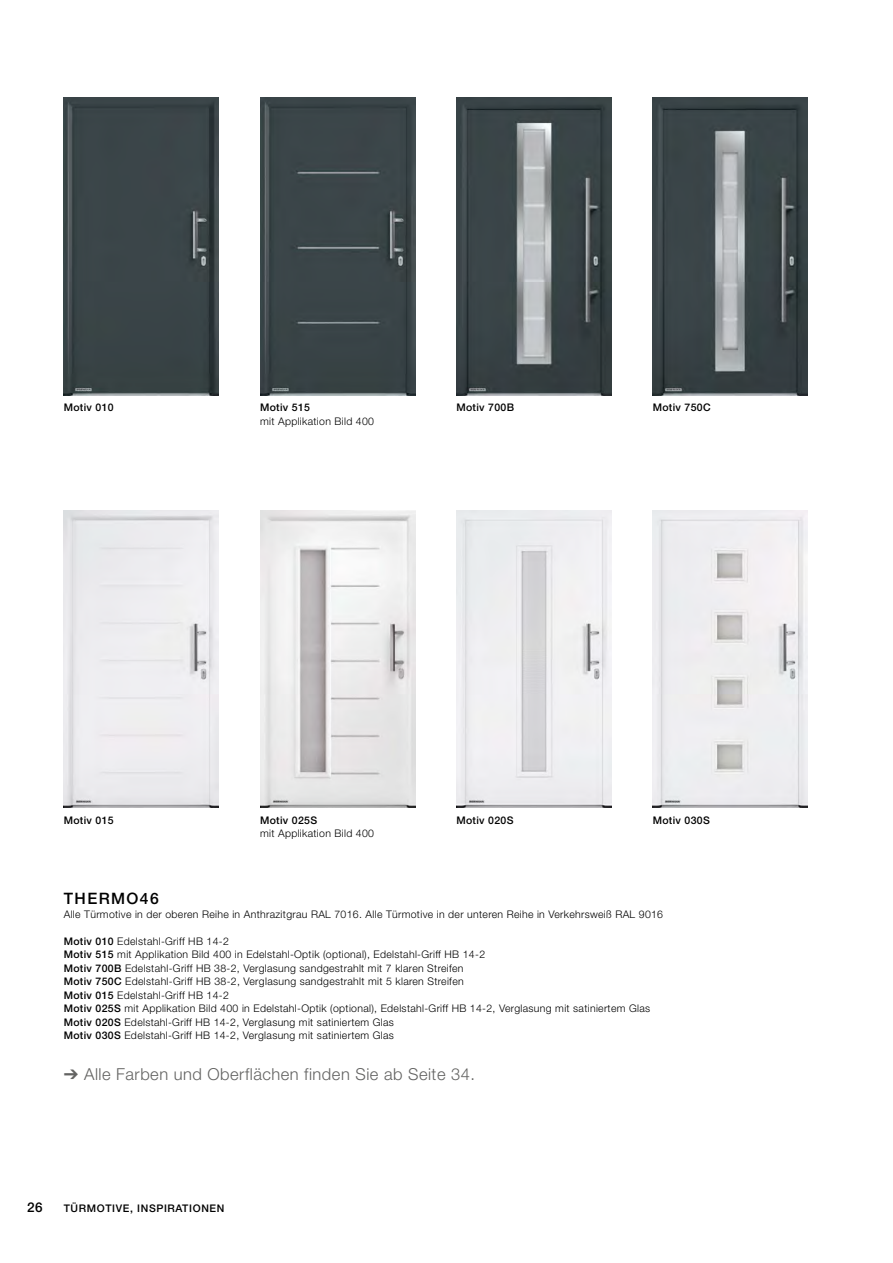
<style>
.page{position:relative;width:893px;height:1263px;background:#fff}
.page>*{position:absolute;margin:0;border:0;box-sizing:border-box;transform-origin:0 0}
.t1{font:300 16.5px "Hoermann Helvetica Neue";letter-spacing:.03em;color:#636362}
.t2{font:500 15.75px "Hoermann Helvetica Neue";letter-spacing:.09em;color:#000}
.t3{font:500 13.5px "Hoermann Helvetica Neue";color:#000}
.t4{font:300 10.5px/13.5px "Hoermann Helvetica Neue";letter-spacing:.03em;color:#000}
.t5{font:500 10.5px "Hoermann Helvetica Neue";letter-spacing:.03em;color:#000}
.t6{font:500 10.5px "Hoermann Helvetica Neue";letter-spacing:.06em;color:#000}
.s1{font-weight:500}
</style>
<div class="page">
<img style="left:653px;top:98px;width:155px;height:297px">
<img style="left:653px;top:510px;width:155px;height:298px">
<img style="left:456px;top:98px;width:156px;height:297px">
<img style="left:456px;top:510px;width:156px;height:298px">
<img style="left:64px;top:98px;width:155px;height:297px">
<img style="left:64px;top:510px;width:155px;height:298px">
<img style="left:260px;top:98px;width:155px;height:297px">
<img style="left:260px;top:510px;width:155px;height:298px">
<p class="t5" style="left:64px;top:400px;width:51px">Motiv 010</p>
<p class="t5" style="left:260px;top:400px;width:51px">Motiv 515</p>
<p class="t4" style="left:260px;top:414px;width:116px">mit Applikation Bild 400</p>
<p class="t5" style="left:456px;top:400px;width:59px">Motiv 700B</p>
<p class="t5" style="left:653px;top:400px;width:59px">Motiv 750C</p>
<p class="t5" style="left:64px;top:813px;width:51px">Motiv 015</p>
<p class="t5" style="left:260px;top:813px;width:59px">Motiv 025S</p>
<p class="t4" style="left:260px;top:826px;width:116px">mit Applikation Bild 400</p>
<p class="t5" style="left:456px;top:813px;width:59px">Motiv 020S</p>
<p class="t5" style="left:653px;top:813px;width:59px">Motiv 030S</p>
<h2 class="t2" style="left:64px;top:888px;width:97px">THERMO46</h2>
<p class="t4" style="left:64px;top:906px;width:601px">Alle Türmotive in der oberen Reihe in Anthrazitgrau RAL 7016. Alle Türmotive in der unteren Reihe in Verkehrsweiß RAL 9016</p>
<p class="t4" style="left:64px;top:933px;width:588px"><span class="s1">Motiv 010</span> Edelstahl-Griff HB 14-2<br><span class="s1">Motiv 515</span> mit Applikation Bild 400 in Edelstahl-Optik (optional), Edelstahl-Griff HB 14-2<br><span class="s1">Motiv 700B</span> Edelstahl-Griff HB 38-2, Verglasung sandgestrahlt mit 7 klaren Streifen<br><span class="s1">Motiv 750C</span> Edelstahl-Griff HB 38-2, Verglasung sandgestrahlt mit 5 klaren Streifen<br><span class="s1">Motiv 015</span> Edelstahl-Griff HB 14-2<br><span class="s1">Motiv 025S</span> mit Applikation Bild 400 in Edelstahl-Optik (optional), Edelstahl-Griff HB 14-2, Verglasung mit satiniertem Glas <span class="s1">Motiv 020S</span> Edelstahl-Griff HB 14-2, Verglasung mit satiniertem Glas<br><span class="s1">Motiv 030S</span> Edelstahl-Griff HB 14-2, Verglasung mit satiniertem Glas</p>
<h1 class="t1" style="left:64px;top:1062px;width:413px">➔ Alle Farben und Oberflächen finden Sie ab Seite 34.</h1>
<p class="t3" style="left:27px;top:1198px;width:17px">26</p>
<p class="t6" style="left:64px;top:1201px;width:162px">TÜRMOTIVE, INSPIRATIONEN</p>
</div>
